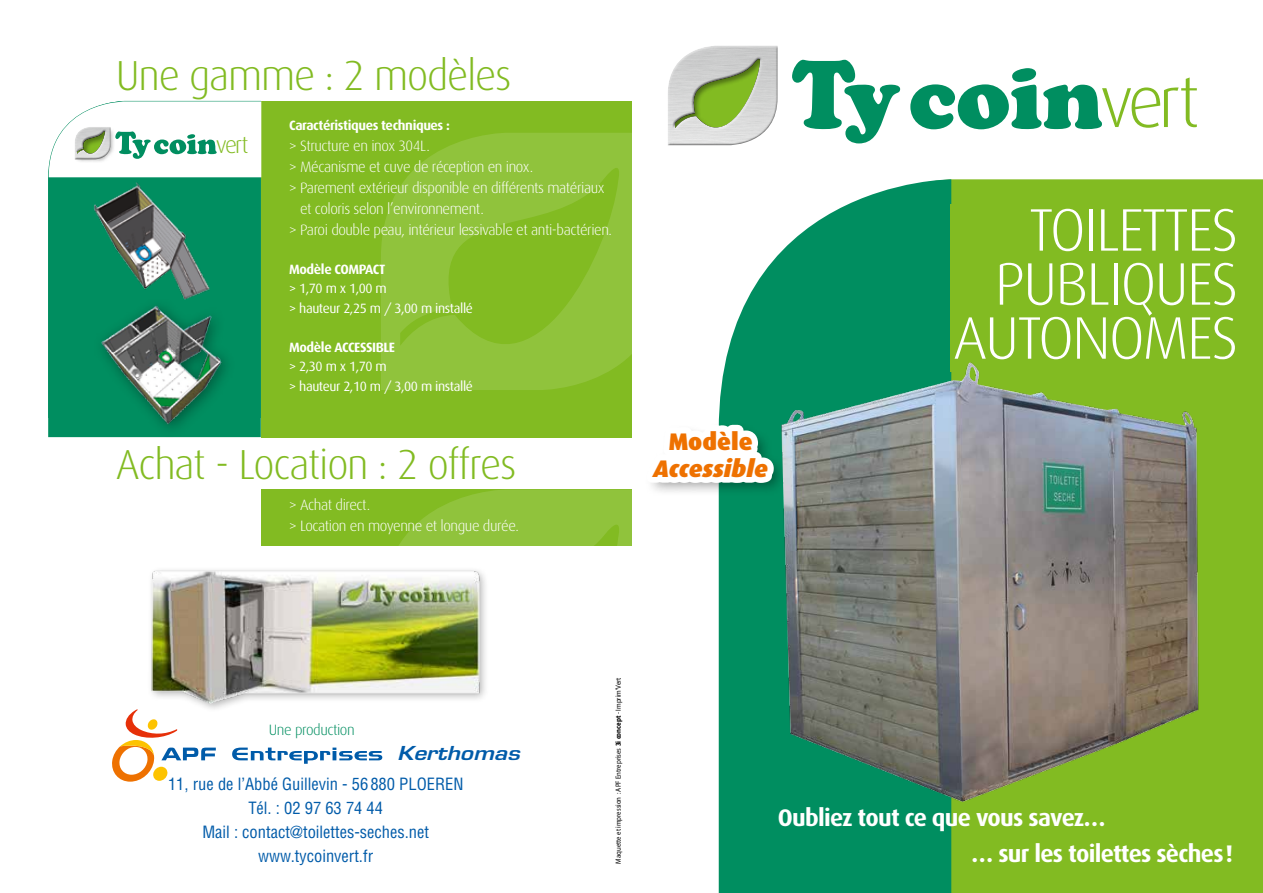
<style>
.page{position:relative;width:1263px;height:893px;background:#fff}
.page>*{position:absolute;margin:0;border:0;box-sizing:border-box;transform-origin:0 0}
.t1{font:300 72px "Dax";color:#82bb22}
.t2{font:300 60px/54px "Dax";letter-spacing:-.03em;color:#fff;text-align:right}
.t3{font:300 42px "Dax";letter-spacing:-.03em;color:#82bb22}
.t4{font:700 24px/36px "Dax";letter-spacing:-.03em;color:#fff}
.t5{font:italic 900 24px "Dax";color:#ee7100}
.t6{font:900 24px "Dax";color:#ee7100}
.t7{font:300 23.55px "Dax";color:#82bb22}
.t8{font:italic 600 18.75px "Eurostile";color:#005ba9;scale:1.2 1}
.t9{font:condensed 16.5px/24px "Helvetica";color:#005ba9;text-align:center}
.t10{font:300 15px/21px "Dax";letter-spacing:-.03em;color:#fff}
.t11{font:300 15px "Dax";letter-spacing:-.03em;color:#008e60}
.t12{font:13.5px/19.5px "Dax";letter-spacing:-.03em;color:#fff}
.t13{font:700 13.5px "Dax";letter-spacing:-.03em;color:#fff}
.t14{font:7.5px "Myriad";color:#000;scale:.9 1}
.s1{font-weight:700}
</style>
<div class="page">
<div style="left:261px;top:101px;width:370px;height:336px;background:#82bb22"></div>
<div style="left:261px;top:490px;width:370px;height:56px;background:#82bb22"></div>
<svg style="left:381px;top:133px;width:251px;height:259px;fill:#90c33c"></svg>
<svg style="left:381px;top:489px;width:251px;height:57px;fill:#90c33c"></svg>
<div style="left:48px;top:165px;width:213px;height:272px;background:#008e60"></div>
<div style="left:951px;top:179px;width:312px;height:714px;background:#82bb22"></div>
<svg style="left:719px;top:179px;width:232px;height:714px;background:#269f77"></svg>
<svg style="left:792px;top:60px;width:310px;height:83px"></svg>
<div style="left:950px;top:204px;width:288px;height:167px;background:#82bb22"></div>
<svg style="left:232px;top:748px;width:150px;height:16px"></svg>
<svg style="left:112px;top:709px;width:104px;height:73px"></svg>
<div style="left:666px;top:45px;width:114px;height:101px;background:#000;opacity:.5"></div>
<svg style="left:49px;top:101px;width:212px;height:77px"></svg>
<div style="left:73px;top:126px;width:39px;height:35px;background:#000;opacity:.5"></div>
<div style="left:644px;top:449px;width:144px;height:47px;background:#000;opacity:.4"></div>
<svg style="left:644px;top:418px;width:121px;height:72px"></svg>
<img style="left:765px;top:353px;width:444px;height:450px">
<img style="left:93px;top:180px;width:119px;height:116px">
<div style="left:92px;top:296px;width:144px;height:143px;background:#008e60"></div>
<img style="left:78px;top:302px;width:148px;height:127px">
<div style="left:147px;top:566px;width:342px;height:147px;background:#fff"></div>
<img style="left:151px;top:570px;width:335px;height:133px">
<h3 class="t3" style="left:116px;top:52px;width:397px">Une gamme : 2 modèles</h3>
<h3 class="t7" style="left:216px;top:132px;width:34px">vert</h3>
<p class="t13" style="left:289px;top:117px;width:162px">Caractéristiques techniques :</p>
<p class="t10" style="left:289px;top:135px;width:142px">&gt; Structure en inox 304L.</p>
<p class="t10" style="left:289px;top:156px;width:246px">&gt; Mécanisme et cuve de réception en inox.</p>
<p class="t10" style="left:289px;top:177px;width:317px">&gt; Parement extérieur disponible en différents matériaux</p>
<p class="t10" style="left:300px;top:198px;width:185px">et coloris selon l’environnement.</p>
<p class="t10" style="left:289px;top:219px;width:324px">&gt; Paroi double peau, intérieur lessivable et anti-bactérien.</p>
<p class="t13" style="left:289px;top:261px;width:98px">Modèle compact</p>
<p class="t12" style="left:289px;top:279px;width:185px">&gt; 1,70 m x 1,00 m<br>&gt; hauteur 2,25 m / 3,00 m installé</p>
<p class="t13" style="left:289px;top:339px;width:108px">Modèle Accessible</p>
<p class="t12" style="left:289px;top:357px;width:185px">&gt; 2,30 m x 1,70 m<br>&gt; hauteur 2,10 m / 3,00 m installé</p>
<h3 class="t3" style="left:116px;top:441px;width:402px">Achat - Location : 2 offres</h3>
<p class="t10" style="left:289px;top:494px;width:231px">&gt; Achat direct.<br>&gt; Location en moyenne et longue durée.</p>
<h3 class="t6" style="left:669px;top:427px;width:85px">Modèle</h3>
<h3 class="t5" style="left:653px;top:454px;width:116px">Accessible</h3>
<h1 class="t1" style="left:1099px;top:63px;width:102px">vert</h1>
<h2 class="t2" style="left:953px;top:204px;width:287px">TOILETTES<br>PUBLIQUES<br>AUTONOMES</h2>
<p class="t11" style="left:269px;top:722px;width:87px">Une production</p>
<p class="t8" style="left:397px;top:742px;width:103px">Kerthomas</p>
<p class="t9" style="left:168px;top:771px;width:297px">11, rue de l’Abbé Guillevin - 56880 PLOEREN<br>Tél. : 02 97 63 74 44<br>Mail : contact@toilettes-seches.net www.tycoinvert.fr</p>
<p class="t14" style="left:615px;top:864px;width:208px;rotate:-90deg">Maquette et impression : APF Entreprises <span class="s1">3i concept</span> - Imprim’Vert</p>
<h3 class="t4" style="left:971px;top:800px;width:264px;text-indent:-193px">Oubliez tout ce que vous savez…<br>… sur les toilettes sèches!</h3>
</div>
